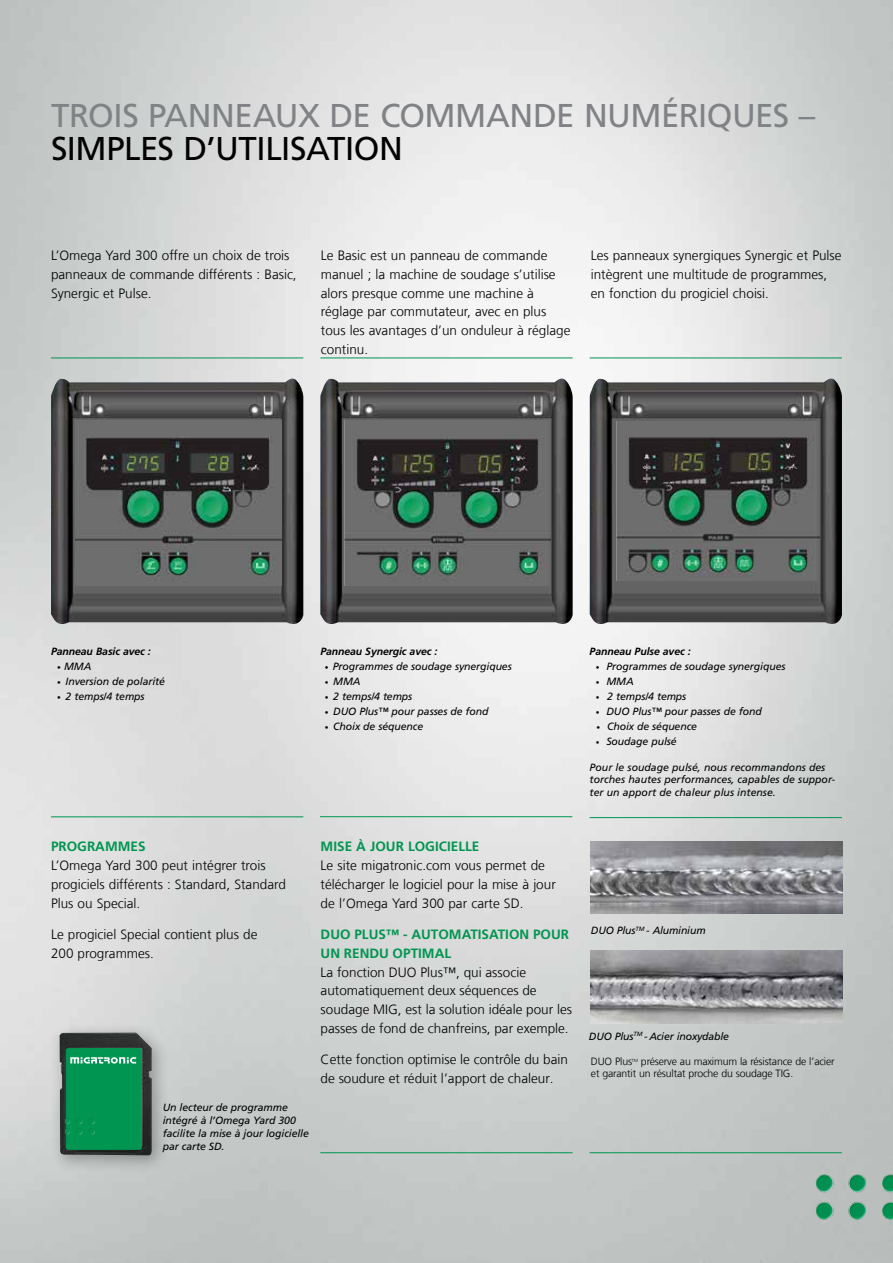
<style>
.page{position:relative;width:893px;height:1263px;background:#fff}
.page>*{position:absolute;margin:0;border:0;box-sizing:border-box;transform-origin:0 0}
.t1{font:33px "Frutiger LT Pro";letter-spacing:-.015em;color:#808285}
.t2{font:33px "Frutiger LT Pro";letter-spacing:-.015em;color:#000}
.t3{font:300 13.5px/18.8px "Frutiger LT Com";color:#000}
.t4{font:700 13.5px/18.8px "Frutiger LT Pro";color:#009551}
.t5{font:italic 10.5px/12.9px "Frutiger LT Pro";letter-spacing:-.01em;color:#000}
.t6{font:300 10.5px/12.6px "Frutiger LT Com";letter-spacing:-.015em;color:#000}
.t7{font:italic 700 10.5px "Frutiger LT Pro";letter-spacing:-.01em;color:#000}
.t8{font:300 4.35px "Frutiger LT Com";color:#000}
.s1{font-family:"Frutiger LT Com";font-weight:300;font-style:normal;font-size:7.5px}
</style>
<div class="page">
<img style="left:0;top:0;width:893px;height:1263px">
<hr style="left:51px;top:358px;width:252px;height:1px;background:#009551">
<hr style="left:51px;top:816px;width:252px;height:1px;background:#009551">
<hr style="left:590px;top:1152px;width:252px;height:1px;background:#009551">
<hr style="left:590px;top:358px;width:252px;height:1px;background:#009551">
<hr style="left:320px;top:358px;width:253px;height:1px;background:#009551">
<hr style="left:320px;top:816px;width:252px;height:1px;background:#009551">
<hr style="left:320px;top:1152px;width:253px;height:1px;background:#009551">
<img style="left:814px;top:1174px;width:79px;height:46px">
<img style="left:320px;top:378px;width:253px;height:247px">
<img style="left:344px;top:421px;width:206px;height:164px">
<img style="left:590px;top:378px;width:252px;height:247px">
<img style="left:617px;top:421px;width:203px;height:159px">
<img style="left:51px;top:378px;width:252px;height:247px">
<img style="left:75px;top:421px;width:206px;height:164px">
<div style="left:50px;top:1022px;width:120px;height:152px;background:#000;opacity:.3"></div>
<img style="left:59px;top:1032px;width:94px;height:124px">
<div style="left:66px;top:1048px;width:75px;height:101px;background:#009551;border-radius:2px"></div>
<div style="left:66px;top:1048px;width:76px;height:102px;border:1px solid #009551;border-radius:2px"></div>
<svg style="left:89px;top:1118px;width:6px;height:16px"></svg>
<svg style="left:76px;top:1118px;width:6px;height:16px"></svg>
<svg style="left:66px;top:1118px;width:4px;height:16px"></svg>
<svg style="left:70px;top:1057px;width:66px;height:6px"></svg>
<hr style="left:590px;top:817px;width:252px;height:1px;background:#009551">
<img style="left:591px;top:841px;width:251px;height:72px">
<img style="left:591px;top:951px;width:251px;height:72px">
<h1 class="t1" style="left:51px;top:96px;width:766px">TROIS PANNEAUX DE COMMANDE NUMÉRIQUES –</h1>
<h1 class="t2" style="left:51px;top:129px;width:353px">SIMPLES D’UTILISATION</h1>
<p class="t3" style="left:51px;top:246px;width:247px">L’Omega Yard 300 offre un choix de trois panneaux de commande différents : Basic,<br>Synergic et Pulse.</p>
<p class="t3" style="left:321px;top:246px;width:251px">Le Basic est un panneau de commande manuel ; la machine de soudage s’utilise alors presque comme une machine à réglage par commutateur, avec en plus tous les avantages d’un onduleur à réglage continu.</p>
<p class="t3" style="left:591px;top:246px;width:252px">Les panneaux synergiques Synergic et Pulse intègrent une multitude de programmes, en fonction du progiciel choisi.</p>
<p class="t7" style="left:51px;top:645px;width:101px">Panneau Basic avec :</p>
<p class="t5" style="left:57px;top:660px;width:36px"><span class="s1">•</span> MMA</p>
<p class="t5" style="left:57px;top:675px;width:109px"><span class="s1">•</span> Inversion de polarité</p>
<p class="t5" style="left:57px;top:690px;width:89px"><span class="s1">•</span> 2 temps/4 temps</p>
<p class="t7" style="left:320px;top:645px;width:119px">Panneau Synergic avec :</p>
<p class="t5" style="left:325px;top:660px;width:188px"><span class="s1">•</span> Programmes de soudage synergiques</p>
<p class="t5" style="left:325px;top:675px;width:37px"><span class="s1">•</span> MMA</p>
<p class="t5" style="left:325px;top:690px;width:89px"><span class="s1">•</span> 2 temps/4 temps</p>
<p class="t5" style="left:325px;top:705px;width:165px"><span class="s1">•</span> DUO Plus™ pour passes de fond</p>
<p class="t5" style="left:325px;top:720px;width:100px"><span class="s1">•</span> Choix de séquence</p>
<p class="t4" style="left:51px;top:837px;width:96px">PROGRAMMES</p>
<p class="t3" style="left:51px;top:856px;width:236px">L’Omega Yard 300 peut intégrer trois progiciels différents : Standard, Standard<br>Plus ou Special.</p>
<p class="t3" style="left:51px;top:925px;width:208px">Le progiciel Special contient plus de<br>200 programmes.</p>
<p class="t5" style="left:163px;top:1101px;width:148px">Un lecteur de programme intégré à l’Omega Yard 300 facilite la mise à jour logicielle par carte SD.</p>
<p class="t4" style="left:321px;top:837px;width:160px">MISE À JOUR LOGICIELLE</p>
<p class="t3" style="left:321px;top:856px;width:237px">Le site migatronic.com vous permet de télécharger le logiciel pour la mise à jour de l’Omega Yard 300 par carte SD.</p>
<p class="t4" style="left:321px;top:925px;width:250px">DUO PLUS™ - AUTOMATISATION POUR<br>UN RENDU OPTIMAL</p>
<p class="t3" style="left:321px;top:963px;width:253px">La fonction DUO Plus™, qui associe automatiquement deux séquences de soudage MIG, est la solution idéale pour les passes de fond de chanfreins, par exemple.</p>
<p class="t3" style="left:321px;top:1050px;width:249px">Cette fonction optimise le contrôle du bain de soudure et réduit l’apport de chaleur.</p>
<p class="t7" style="left:590px;top:645px;width:103px">Panneau Pulse avec :</p>
<p class="t5" style="left:596px;top:660px;width:191px"><span class="s1">•</span> Programmes de soudage synergiques</p>
<p class="t5" style="left:596px;top:675px;width:39px"><span class="s1">•</span> MMA</p>
<p class="t5" style="left:596px;top:690px;width:92px"><span class="s1">•</span> 2 temps/4 temps</p>
<p class="t5" style="left:596px;top:705px;width:167px"><span class="s1">•</span> DUO Plus™ pour passes de fond</p>
<p class="t5" style="left:596px;top:720px;width:102px"><span class="s1">•</span> Choix de séquence</p>
<p class="t5" style="left:596px;top:735px;width:82px"><span class="s1">•</span> Soudage pulsé</p>
<p class="t5" style="left:590px;top:761px;width:247px">Pour le soudage pulsé, nous recommandons des torches hautes performances, capables de suppor&shy;ter un apport de chaleur plus intense.</p>
<p class="t5" style="left:591px;top:924px;width:116px">DUO Plus<sup>TM</sup> - Aluminium</p>
<p class="t5" style="left:589px;top:1030px;width:142px">DUO Plus<sup>TM</sup> - Acier inoxydable</p>
<p class="t6" style="left:591px;top:1055px;width:245px;text-indent:50px">préserve au maximum la résistance de l’acier et garantit un résultat proche du soudage TIG.</p>
<p class="t6" style="left:591px;top:1055px;width:43px">DUO Plus</p>
<p class="t8" style="left:632px;top:1058px;width:8px">TM</p>
</div>
